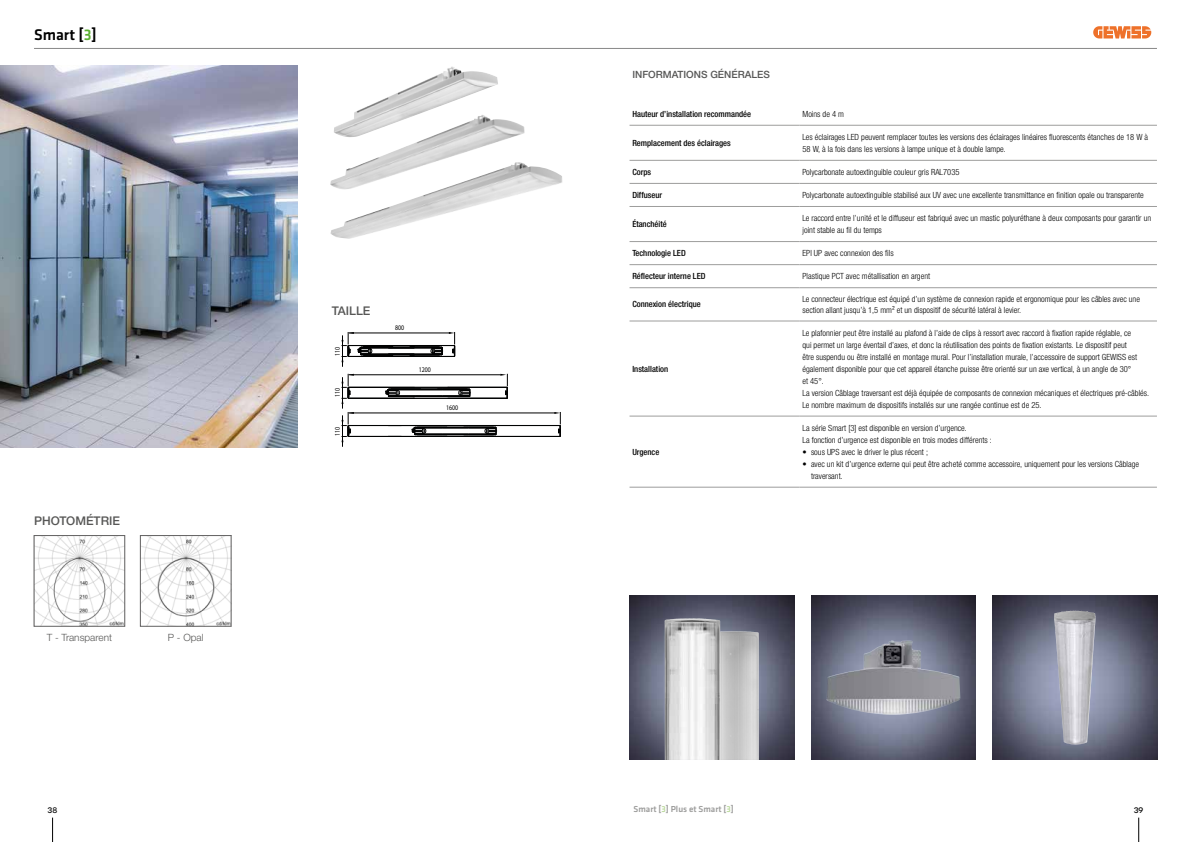
<style>
.page{position:relative;width:1191px;height:842px;background:#fff}
.page>*{position:absolute;margin:0;border:0;box-sizing:border-box;transform-origin:0 0}
.t1{font:500 16px "Klavika";color:#000}
.t2{font:500 12px "Helvetica Neue LTW1 G";color:#575756}
.t3{font:500 10px "Helvetica Neue LTW1 G";color:#575756}
.t4{font:300 10px "Helvetica Neue LTW1 G";color:#575756}
.t5{font:500 9px "Klavika";color:#9d9d9c}
.t6{font:300 condensed 8.5px/12px "Helvetica Neue LTW1 G";color:#000}
.t7{font:500 condensed 8.5px "Helvetica Neue LTW1 G";color:#000}
.t8{font:500 8px "Novecentowide";color:#000}
.t9{font:7.1px "Myriad Pro";color:#000;scale:.84 1}
.s1{color:#5db133}
.s2{color:#bad89c}
</style>
<div class="page">
<img style="left:0;top:65px;width:298px;height:383px">
<img style="left:36px;top:537px;width:87px;height:87px">
<div style="left:34px;top:535px;width:91px;height:91px;border:1px solid #646363"></div>
<img style="left:142px;top:537px;width:87px;height:87px">
<div style="left:140px;top:535px;width:91px;height:91px;border:1px solid #646363"></div>
<hr style="left:629px;top:125px;width:170px;height:1px;background:#9d9d9c">
<hr style="left:799px;top:125px;width:358px;height:1px;background:#9d9d9c">
<hr style="left:629px;top:160px;width:170px;height:1px;background:#9d9d9c">
<hr style="left:799px;top:160px;width:358px;height:1px;background:#9d9d9c">
<hr style="left:629px;top:183px;width:170px;height:1px;background:#9d9d9c">
<hr style="left:799px;top:183px;width:358px;height:1px;background:#9d9d9c">
<hr style="left:629px;top:206px;width:170px;height:1px;background:#9d9d9c">
<hr style="left:799px;top:206px;width:358px;height:1px;background:#9d9d9c">
<hr style="left:629px;top:241px;width:170px;height:1px;background:#9d9d9c">
<hr style="left:799px;top:241px;width:358px;height:1px;background:#9d9d9c">
<hr style="left:629px;top:416px;width:170px;height:1px;background:#9d9d9c">
<hr style="left:799px;top:416px;width:358px;height:1px;background:#9d9d9c">
<hr style="left:629px;top:487px;width:170px;height:1px;background:#9d9d9c">
<hr style="left:799px;top:487px;width:358px;height:1px;background:#9d9d9c">
<hr style="left:629px;top:264px;width:170px;height:1px;background:#9d9d9c">
<hr style="left:799px;top:264px;width:358px;height:1px;background:#9d9d9c">
<hr style="left:629px;top:287px;width:170px;height:1px;background:#9d9d9c">
<hr style="left:799px;top:287px;width:358px;height:1px;background:#9d9d9c">
<hr style="left:629px;top:321px;width:170px;height:1px;background:#9d9d9c">
<hr style="left:799px;top:321px;width:358px;height:1px;background:#9d9d9c">
<hr style="left:342px;top:335px;width:1px;height:32px;background:#000">
<svg style="left:341px;top:332px;width:114px;height:30px"></svg>
<hr style="left:349px;top:333px;width:101px;height:1px;background:#000">
<svg style="left:500px;top:374px;width:8px;height:25px"></svg>
<hr style="left:348px;top:398px;width:159px;height:1px;background:#010202">
<hr style="left:348px;top:387px;width:159px;height:1px;background:#010202">
<svg style="left:385px;top:388px;width:86px;height:10px"></svg>
<hr style="left:342px;top:377px;width:1px;height:32px;background:#000">
<svg style="left:341px;top:374px;width:13px;height:30px"></svg>
<hr style="left:349px;top:375px;width:152px;height:1px;background:#000">
<svg style="left:554px;top:412px;width:7px;height:25px"></svg>
<hr style="left:348px;top:436px;width:212px;height:1px;background:#010202">
<hr style="left:348px;top:425px;width:212px;height:1px;background:#010202">
<svg style="left:388px;top:426px;width:109px;height:10px"></svg>
<hr style="left:342px;top:415px;width:1px;height:32px;background:#000">
<svg style="left:341px;top:412px;width:13px;height:30px"></svg>
<hr style="left:349px;top:413px;width:206px;height:1px;background:#000">
<img style="left:629px;top:595px;width:165px;height:165px">
<img style="left:811px;top:595px;width:164px;height:165px">
<img style="left:992px;top:595px;width:165px;height:165px">
<img style="left:826px;top:640px;width:134px;height:75px">
<img style="left:1054px;top:611px;width:41px;height:134px">
<img style="left:720px;top:631px;width:39px;height:129px">
<img style="left:664px;top:618px;width:56px;height:142px">
<img style="left:330px;top:164px;width:232px;height:75px">
<img style="left:330px;top:119px;width:195px;height:71px">
<img style="left:334px;top:66px;width:164px;height:71px">
<svg style="left:1138px;top:818px;width:1px;height:24px"></svg>
<svg style="left:52px;top:818px;width:1px;height:24px"></svg>
<svg style="left:1093px;top:26px;width:58px;height:13px"></svg>
<hr style="left:34px;top:48px;width:1123px;height:1px;background:#878787">
<h1 class="t1" style="left:34px;top:26px;width:64px">Smart [<span class="s1">3</span>]</h1>
<h2 class="t2" style="left:34px;top:514px;width:87px">PHOTOMÉTRIE</h2>
<p class="t4" style="left:47px;top:631px;width:67px">T - Transparent</p>
<p class="t4" style="left:168px;top:631px;width:37px">P - Opal</p>
<h2 class="t2" style="left:332px;top:303px;width:40px">TAILLE</h2>
<p class="t9" style="left:333px;top:356px;width:12px;rotate:-90deg">110</p>
<p class="t9" style="left:333px;top:397px;width:12px;rotate:-90deg">110</p>
<p class="t9" style="left:333px;top:436px;width:12px;rotate:-90deg">110</p>
<p class="t9" style="left:395px;top:324px;width:12px">800</p>
<p class="t9" style="left:419px;top:365px;width:16px">1200</p>
<p class="t9" style="left:446px;top:404px;width:16px">1600</p>
<p class="t3" style="left:632px;top:68px;width:139px">INFORMATIONS GÉNÉRALES</p>
<p class="t7" style="left:632px;top:109px;width:120px">Hauteur d’installation recommandée</p>
<p class="t6" style="left:802px;top:108px;width:43px">Moins de 4 m</p>
<p class="t7" style="left:632px;top:138px;width:100px">Remplacement des éclairages</p>
<p class="t6" style="left:802px;top:131px;width:347px">Les éclairages LED peuvent remplacer toutes les versions des éclairages linéaires fluorescents étanches de 18 W à<br>58 W, à la fois dans les versions à lampe unique et à double lampe.</p>
<p class="t7" style="left:632px;top:167px;width:20px">Corps</p>
<p class="t6" style="left:802px;top:166px;width:159px">Polycarbonate autoextinguible couleur gris RAL7035</p>
<p class="t7" style="left:632px;top:190px;width:31px">Diffuseur</p>
<p class="t6" style="left:802px;top:189px;width:343px">Polycarbonate autoextinguible stabilisé aux UV avec une excellente transmittance en finition opale ou transparente</p>
<p class="t7" style="left:632px;top:219px;width:36px">Étanchéité</p>
<p class="t6" style="left:802px;top:212px;width:350px">Le raccord entre l’unité et le diffuseur est fabriqué avec un mastic polyuréthane à deux composants pour garantir un joint stable au fil du temps</p>
<p class="t7" style="left:632px;top:248px;width:55px">Technologie LED</p>
<p class="t6" style="left:802px;top:247px;width:93px">EPI UP avec connexion des fils</p>
<p class="t7" style="left:632px;top:271px;width:75px">Réflecteur interne LED</p>
<p class="t6" style="left:802px;top:270px;width:129px">Plastique PCT avec métallisation en argent</p>
<p class="t7" style="left:632px;top:299px;width:70px">Connexion électrique</p>
<p class="t6" style="left:802px;top:294px;width:339px;line-height:10.2px">Le connecteur électrique est équipé d’un système de connexion rapide et ergonomique pour les câbles avec une section allant jusqu’à 1,5 mm² et un dispositif de sécurité latéral à levier.</p>
<p class="t7" style="left:632px;top:363px;width:37px">Installation</p>
<p class="t7" style="left:632px;top:446px;width:28px">Urgence</p>
<p class="t6" style="left:802px;top:327px;width:348px">Le plafonnier peut être installé au plafond à l’aide de clips à ressort avec raccord à fixation rapide réglable, ce<br>qui permet un large éventail d’axes, et donc la réutilisation des points de fixation existants. Le dispositif peut<br>être suspendu ou être installé en montage mural. Pour l’installation murale, l’accessoire de support GEWISS est également disponible pour que cet appareil étanche puisse être orienté sur un axe vertical, à un angle de 30°<br>et 45°.<br>La version Câblage traversant est déjà équipée de composants de connexion mécaniques et électriques pré-câblés.<br>Le nombre maximum de dispositifs installés sur une rangée continue est de 25.</p>
<p class="t6" style="left:802px;top:422px;width:191px">La série Smart [3] est disponible en version d’urgence.<br>La fonction d’urgence est disponible en trois modes différents :</p>
<p class="t6" style="left:802px;top:446px;width:127px">• sous UPS avec le driver le plus récent ;</p>
<p class="t6" style="left:811px;top:458px;width:330px;text-indent:-8px">• avec un kit d’urgence externe qui peut être acheté comme accessoire, uniquement pour les versions Câblage traversant.</p>
<p class="t8" style="left:48px;top:805px;width:11px">38</p>
<p class="t5" style="left:633px;top:804px;width:102px">Smart [<span class="s2">3</span>] Plus et Smart [<span class="s2">3</span>]</p>
<p class="t8" style="left:1133px;top:805px;width:11px">39</p>
</div>
